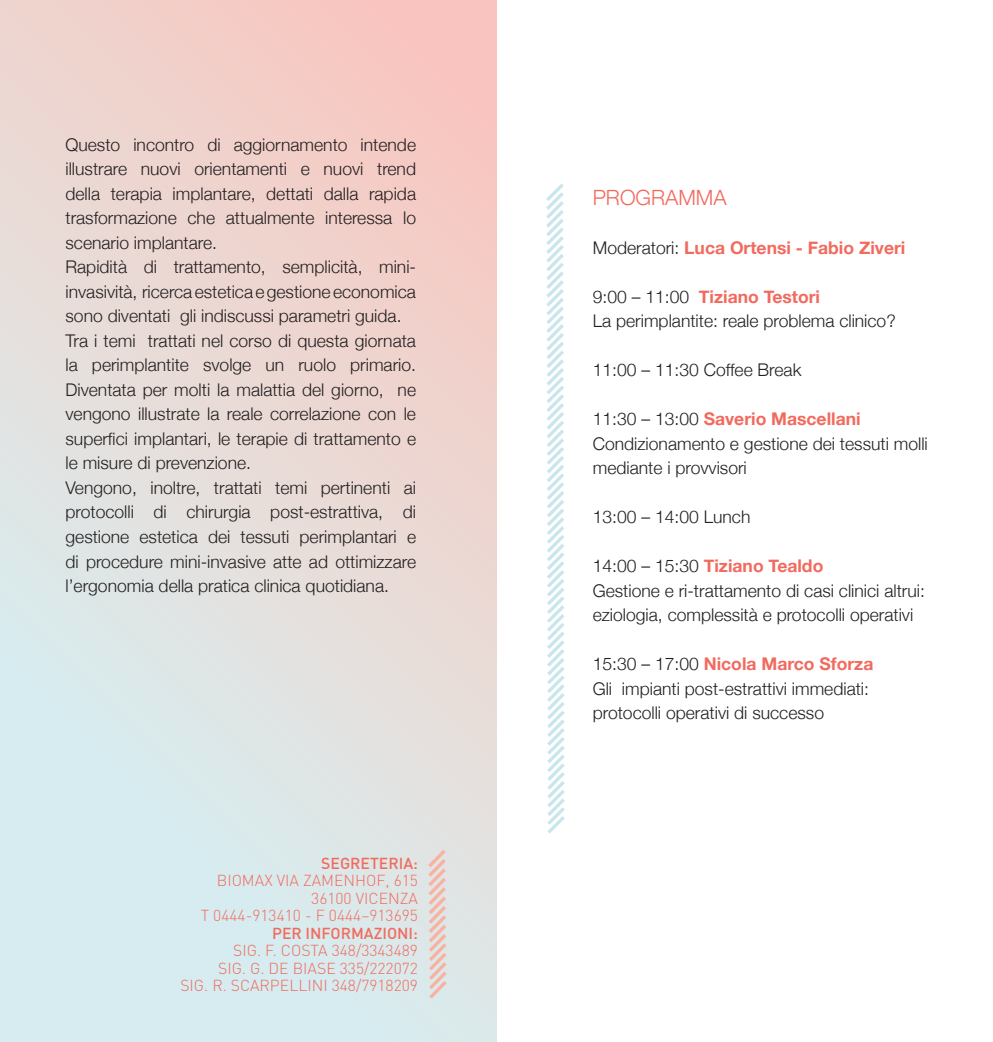
<style>
.page{position:relative;width:993px;height:1042px;background:#fff}
.page>*{position:absolute;margin:0;border:0;box-sizing:border-box;transform-origin:0 0}
.t1{font:300 21px "Helvetica Neue";color:#f26a5e}
.t2{font:300 17.5px/24.5px "Helvetica Neue";color:#231f20;text-align:justify}
.t3{font:700 17.5px "Helvetica Neue";color:#f26a5e}
.t4{font:300 15.75px "DIN";color:#f26a5e}
.t5{font:500 15.75px "DIN";color:#f26a5e}
.s1{font-weight:300;color:#231f20}
</style>
<div class="page">
<div style="left:0;top:0;width:496px;height:1042px;background:linear-gradient(to bottom,#f6ccc4,#d5eff3)"></div>
<svg style="left:546px;top:184px;width:19px;height:650px"></svg>
<svg style="left:424px;top:846px;width:26px;height:156px;background:#e4d8d4"></svg>
<p class="t2" style="left:65px;top:131px;width:352px">Questo incontro di aggiornamento intende illustrare nuovi orientamenti e nuovi trend della terapia implantare, dettati dalla rapida trasformazione che attualmente interessa lo scenario implantare.</p>
<p class="t2" style="left:65px;top:254px;width:352px">Rapidità di trattamento, semplicità, mini&shy;invasività, ricerca estetica e gestione economica sono diventati gli indiscussi parametri guida.</p>
<p class="t2" style="left:65px;top:327px;width:352px">Tra i temi trattati nel corso di questa giornata la perimplantite svolge un ruolo primario.<br>Diventata per molti la malattia del giorno, ne vengono illustrate la reale correlazione con le superfici implantari, le terapie di trattamento e le misure di prevenzione.</p>
<p class="t2" style="left:65px;top:474px;width:352px">Vengono, inoltre, trattati temi pertinenti ai protocolli di chirurgia post-estrattiva, di gestione estetica dei tessuti perimplantari e di procedure mini-invasive atte ad ottimizzare l’ergonomia della pratica clinica quotidiana.</p>
<p class="t5" style="left:321px;top:853px;width:98px">SEGRETERIA:</p>
<p class="t4" style="left:217px;top:871px;width:203px">BIOMAX VIA ZAMENHOF, 615</p>
<p class="t4" style="left:311px;top:888px;width:108px">36100 VICENZA</p>
<p class="t4" style="left:201px;top:906px;width:219px">T 0444-913410 - F 0444–913695</p>
<p class="t5" style="left:272px;top:923px;width:147px">PER INFORMAZIONI:</p>
<p class="t4" style="left:233px;top:941px;width:186px">SIG. F. COSTA 348/3343489</p>
<p class="t4" style="left:218px;top:958px;width:201px">SIG. G. DE BIASE 335/222072</p>
<p class="t4" style="left:180px;top:976px;width:239px">SIG. R. SCARPELLINI 348/7918209</p>
<p class="t1" style="left:592px;top:180px;width:135px">PROGRAMMA</p>
<p class="t3" style="left:592px;top:232px;width:314px"><span class="s1">Moderatori:</span> Luca Ortensi - Fabio Ziveri</p>
<p class="t3" style="left:592px;top:281px;width:229px"><span class="s1">9:00 – 11:00</span> Tiziano Testori</p>
<p class="t2" style="left:592px;top:308px;width:304px">La perimplantite: reale problema clinico?</p>
<p class="t2" style="left:592px;top:357px;width:210px">11:00 – 11:30 Coffee Break</p>
<p class="t3" style="left:592px;top:403px;width:269px"><span class="s1">11:30 – 13:00</span> Saverio Mascellani</p>
<p class="t2" style="left:592px;top:430px;width:336px">Condizionamento e gestione dei tessuti molli mediante i provvisori</p>
<p class="t2" style="left:592px;top:504px;width:159px">13:00 – 14:00 Lunch</p>
<p class="t3" style="left:592px;top:550px;width:232px"><span class="s1">14:00 – 15:30</span> Tiziano Tealdo</p>
<p class="t2" style="left:592px;top:577px;width:333px">Gestione e ri-trattamento di casi clinici altrui: eziologia, complessità e protocolli operativi</p>
<p class="t3" style="left:592px;top:648px;width:282px"><span class="s1">15:30 – 17:00</span> Nicola Marco Sforza</p>
<p class="t2" style="left:592px;top:675px;width:278px">Gli impianti post-estrattivi immediati:</p>
<p class="t2" style="left:592px;top:700px;width:233px">protocolli operativi di successo</p>
</div>
